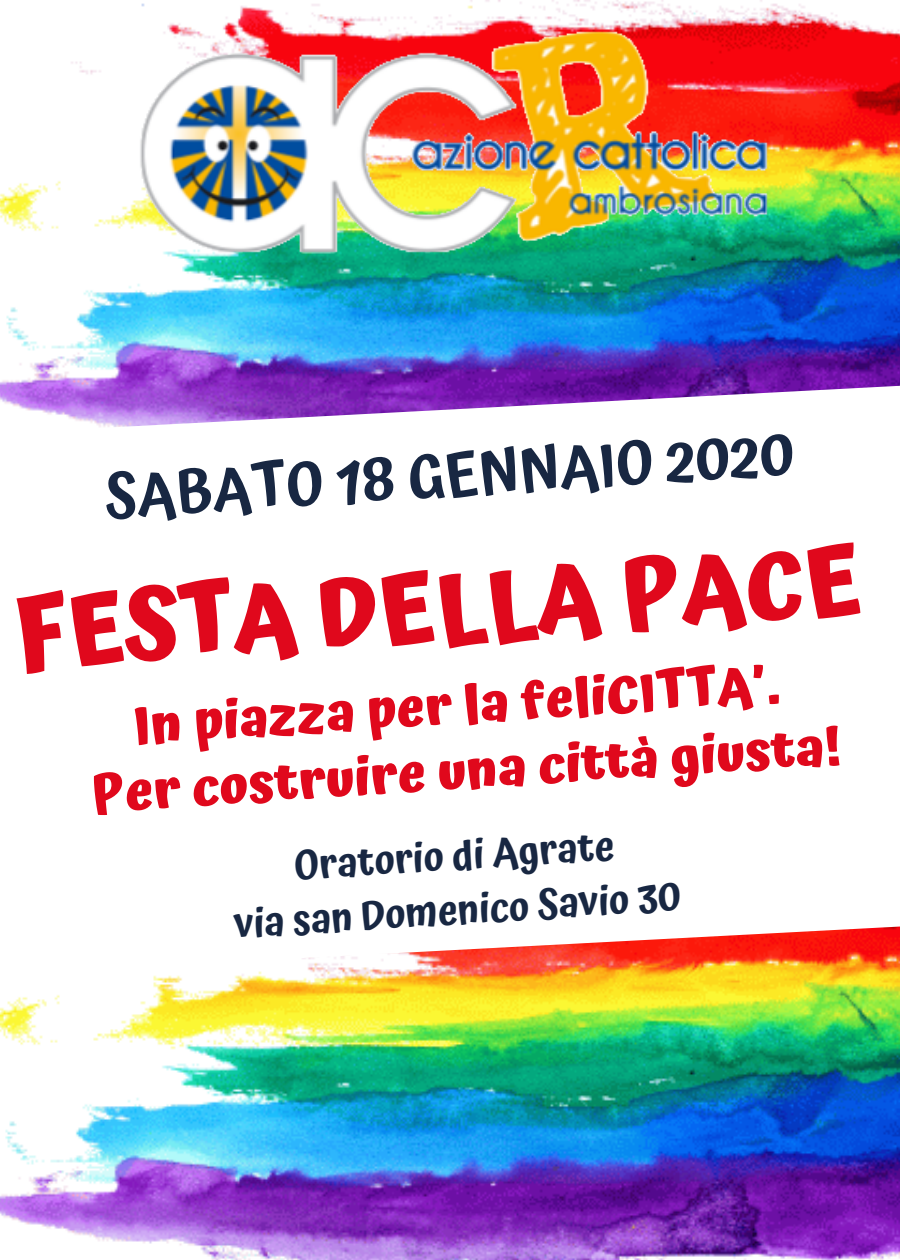
<style>
.page{position:relative;width:900px;height:1260px;background:#fff}
.page>*{position:absolute;margin:0;border:0;box-sizing:border-box;transform-origin:0 0}
.t1{font:700 95px "Atma";color:#e0081c}
.t2{font:600 60px "Atma";color:#182742}
.t3{font:700 52.5px/65.5px "Atma";color:#e0081c;text-align:center}
.t4{font:600 40px/54.5px "Atma";color:#182742;text-align:center}
</style>
<div class="page">
<img style="left:0;top:0;width:900px;height:386px">
<img style="left:0;top:974px;width:900px;height:286px">
<svg style="left:0;top:386px;width:900px;height:588px"></svg>
<img style="left:133px;top:15px;width:646px;height:268px">
<p class="t2" style="left:103px;top:464px;width:692px;rotate:-4deg">SABATO 18 GENNAIO 2020</p>
<h1 class="t1" style="left:10px;top:580px;width:851px;rotate:-4deg">FESTA DELLA PACE</h1>
<p class="t3" style="left:85px;top:698px;width:753px;rotate:-4deg">In piazza per la feliCITTA’.<br>Per costruire una città giusta!</p>
<p class="t4" style="left:229px;top:844px;width:449px;rotate:-4deg">Oratorio di Agrate<br>via san Domenico Savio 30</p>
</div>
